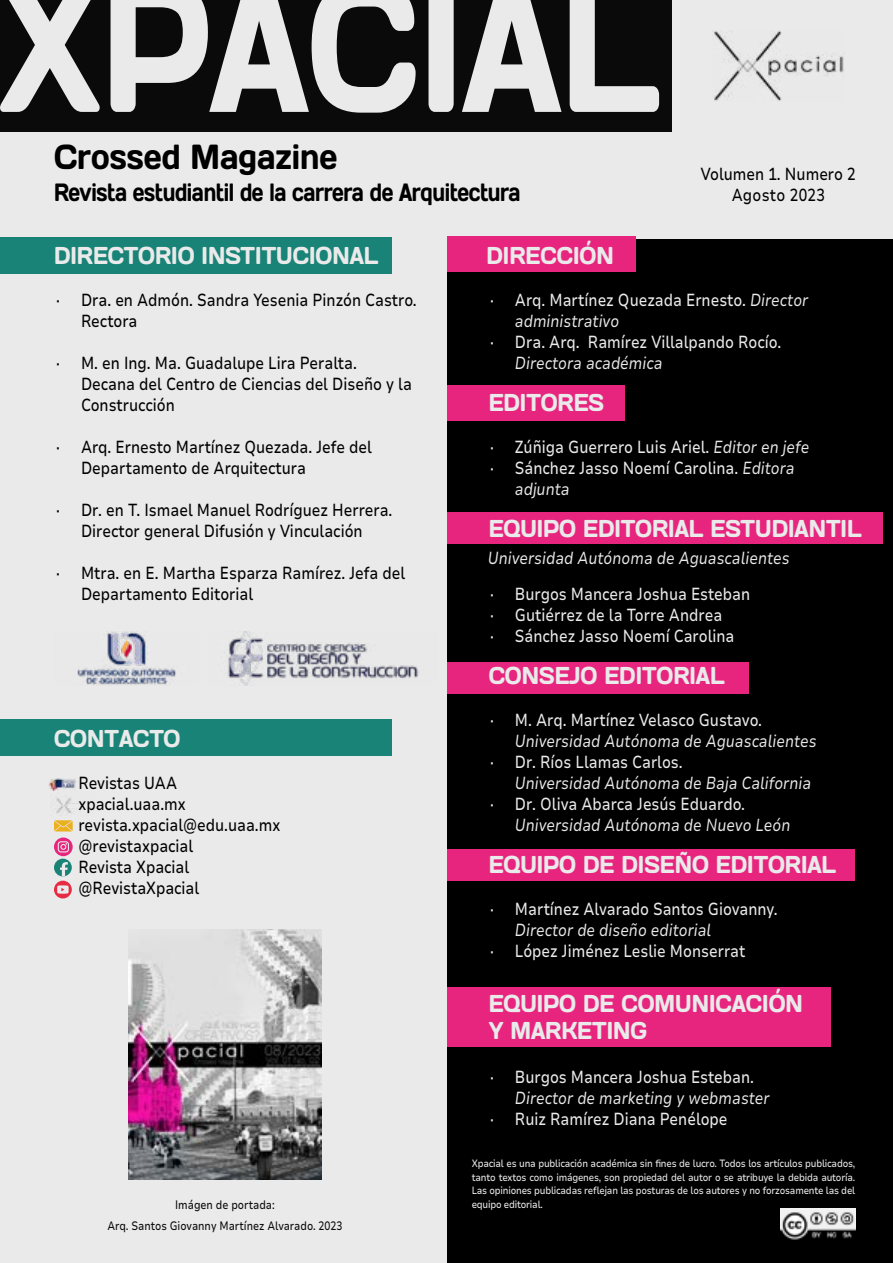
<style>
.page{position:relative;width:893px;height:1263px;background:#eaeaea}
.page>*{position:absolute;margin:0;border:0;box-sizing:border-box;transform-origin:0 0}
.t1{font:34.8px "Days One";color:#000;scale:.82 1}
.t2{font:24.9px "Days One";letter-spacing:-.02em;color:#000;scale:.74 1}
.t3{font:24.3px/27px "Days One";color:#eaeaea;scale:.82 1}
.t4{font:500 17.4px/21px "Nunito Sans 7 pt";color:#000;scale:.82 1}
.t5{font:500 17.4px/21px "Nunito Sans 7 pt";color:#eaeaea;scale:.82 1}
.t6{font:italic 17.4px "Nunito Sans 7 pt";color:#eaeaea;scale:.82 1}
.t7{font:500 12.15px/21px "Nunito Sans 7 pt";color:#0a0a0a;text-align:center;scale:.82 1}
.t8{font:500 10.5px/13.5px "Nunito Sans 7 pt";letter-spacing:-.02em;color:#eaeaea;text-align:justify;scale:.85 1}
.s1{font-family:"Russo One"}
.s2{font-weight:400;font-style:italic}
</style>
<div class="page">
<div style="left:0;top:0;width:672px;height:132px;background:#0a0a0a"></div>
<img style="left:56px;top:797px;width:16px;height:16px">
<svg style="left:68px;top:803px;width:15px;height:4px"></svg>
<img style="left:224px;top:632px;width:195px;height:53px">
<img style="left:77px;top:632px;width:99px;height:53px">
<div style="left:447px;top:240px;width:446px;height:1023px;background:#000"></div>
<div style="left:447px;top:237px;width:189px;height:35px;background:#e7257e"></div>
<div style="left:54px;top:859px;width:18px;height:17px;background:#198377;border-radius:50%"></div>
<svg style="left:60px;top:862px;width:8px;height:14px"></svg>
<svg style="left:54px;top:820px;width:19px;height:11px"></svg>
<svg style="left:54px;top:837px;width:19px;height:19px"></svg>
<svg style="left:58px;top:841px;width:11px;height:11px"></svg>
<div style="left:54px;top:881px;width:18px;height:17px;background:#e72b43;border-radius:50%"></div>
<svg style="left:57px;top:885px;width:12px;height:9px"></svg>
<img style="left:712px;top:31px;width:132px;height:70px">
<img style="left:49px;top:778px;width:27px;height:12px">
<div style="left:447px;top:385px;width:178px;height:36px;background:#e7257e"></div>
<div style="left:447px;top:512px;width:435px;height:31px;background:#e7257e"></div>
<div style="left:447px;top:662px;width:301px;height:31px;background:#e7257e"></div>
<div style="left:447px;top:849px;width:407px;height:31px;background:#e7257e"></div>
<div style="left:447px;top:987px;width:384px;height:59px;background:#e7257e"></div>
<div style="left:0;top:237px;width:392px;height:36px;background:#198377"></div>
<div style="left:0;top:719px;width:392px;height:37px;background:#198377"></div>
<svg style="left:0;top:0;width:659px;height:113px"></svg>
<img style="left:780px;top:1208px;width:75px;height:32px">
<img style="left:128px;top:929px;width:194px;height:250px">
<h1 class="t1" style="left:54px;top:134px;width:347px">Crossed Magazine</h1>
<h2 class="t2" style="left:54px;top:176px;width:632px">Revista estudiantil de la carrera de <span class="s1">A</span>rquitectura</h2>
<h3 class="t3" style="left:54px;top:242px;width:397px">DIRECTORIO INSTITUCION<span class="s1">A</span>L</h3>
<h3 class="t3" style="left:486px;top:242px;width:157px">DIRECCIÓN</h3>
<p class="t4" style="left:701px;top:163px;width:190px;text-align:center">Volumen 1. Numero 2<br>Agosto 2023</p>
<p class="t4" style="left:81px;top:289px;width:411px;text-indent:-27px">∙ Dra. en Admón. Sandra Yesenia Pinzón Castro.<br>Rectora</p>
<p class="t4" style="left:81px;top:352px;width:405px;text-indent:-27px">∙ M. en Ing. Ma. Guadalupe Lira Peralta.<br>Decana del Centro de Ciencias del Diseño y la<br>Construcción</p>
<p class="t4" style="left:81px;top:436px;width:356px;text-indent:-27px">∙ Arq. Ernesto Martínez Quezada. Jefe del<br>Departamento de Arquitectura</p>
<p class="t4" style="left:54px;top:499px;width:414px;text-align:center">∙ Dr. en T. Ismael Manuel Rodríguez Herrera.<br>Director general Difusión y Vinculación</p>
<p class="t4" style="left:81px;top:562px;width:397px;text-indent:-27px">∙ Mtra. en E. Martha Esparza Ramírez. Jefa del<br>Departamento Editorial</p>
<h3 class="t3" style="left:54px;top:725px;width:156px">CONT<span class="s1">A</span>CTO</h3>
<p class="t4" style="left:78px;top:772px;width:248px">Revistas UAA xpacial.uaa.mx revista.xpacial@edu.uaa.mx @revistaxpacial<br>Revista Xpacial @RevistaXpacial</p>
<p class="t7" style="left:107px;top:1194px;width:288px">Imágen de portada:<br>Arq. Santos Giovanny Martínez Alvarado. 2023</p>
<p class="t5" style="left:515px;top:289px;width:359px;text-indent:-27px">∙ Arq. Martínez Quezada Ernesto. <span class="s2">Director administrativo</span></p>
<p class="t5" style="left:488px;top:331px;width:359px">∙ Dra. Arq. Ramírez Villalpando Rocío.</p>
<p class="t6" style="left:515px;top:351px;width:182px">Directora académica</p>
<h3 class="t3" style="left:489px;top:389px;width:142px">EDITORES</h3>
<p class="t5" style="left:488px;top:436px;width:393px">∙ Zúñiga Guerrero Luis Ariel. <span class="s2">Editor en jefe</span></p>
<p class="t5" style="left:488px;top:457px;width:376px">∙ Sánchez Jasso Noemí Carolina. <span class="s2">Editora</span></p>
<p class="t6" style="left:515px;top:477px;width:68px">adjunta</p>
<h3 class="t3" style="left:489px;top:515px;width:456px">EQUIPO EDITORI<span class="s1">A</span>L ESTUDI<span class="s1">A</span>NTIL</h3>
<p class="t6" style="left:488px;top:545px;width:369px">Universidad Autónoma de Aguascalientes</p>
<p class="t5" style="left:488px;top:583px;width:321px">∙ Burgos Mancera Joshua Esteban ∙ Gutiérrez de la Torre Andrea<br>∙ Sánchez Jasso Noemí Carolina</p>
<h3 class="t3" style="left:489px;top:662px;width:289px">CONSEJO EDITORI<span class="s1">A</span>L</h3>
<p class="t5" style="left:488px;top:709px;width:336px">∙ M. Arq. Martínez Velasco Gustavo.</p>
<p class="t6" style="left:515px;top:729px;width:369px">Universidad Autónoma de Aguascalientes</p>
<p class="t5" style="left:488px;top:751px;width:239px">∙ Dr. Ríos Llamas Carlos.</p>
<p class="t6" style="left:515px;top:771px;width:363px">Universidad Autónoma de Baja California</p>
<p class="t5" style="left:488px;top:793px;width:315px">∙ Dr. Oliva Abarca Jesús Eduardo.</p>
<p class="t6" style="left:515px;top:813px;width:337px">Universidad Autónoma de Nuevo León</p>
<h3 class="t3" style="left:489px;top:851px;width:425px">EQUIPO DE DISEÑO EDITORI<span class="s1">A</span>L</h3>
<p class="t5" style="left:488px;top:898px;width:355px">∙ Martínez Alvarado Santos Giovanny.</p>
<p class="t6" style="left:515px;top:918px;width:241px">Director de diseño editorial</p>
<p class="t5" style="left:488px;top:940px;width:315px">∙ López Jiménez Leslie Monserrat</p>
<h3 class="t3" style="left:489px;top:989px;width:385px">EQUIPO DE COMUNIC<span class="s1">A</span>CIÓN<br>Y M<span class="s1">A</span>RKETING</h3>
<p class="t5" style="left:488px;top:1066px;width:326px">∙ Burgos Mancera Joshua Esteban.</p>
<p class="t6" style="left:515px;top:1086px;width:312px">Director de marketing y webmaster</p>
<p class="t5" style="left:488px;top:1108px;width:294px">∙ Ruiz Ramírez Diana Penélope</p>
<p class="t8" style="left:472px;top:1156px;width:453px">Xpacial es una publicación académica sin fines de lucro. Todos los artículos publicados, tanto textos como imágenes, son propiedad del autor o se atribuye la debida autoría.<br>Las opiniones publicadas reflejan las posturas de los autores y no forzosamente las del equipo editorial.</p>
</div>
